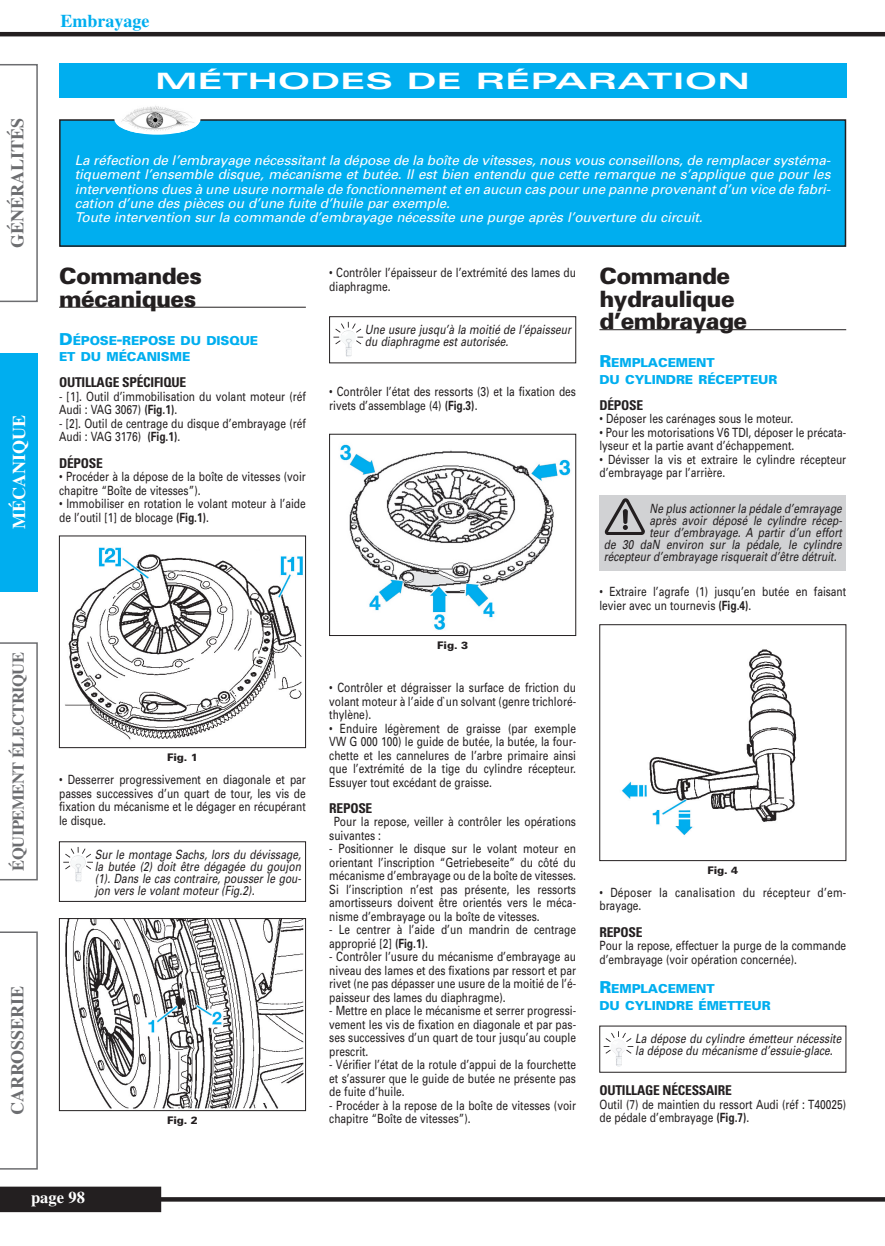
<style>
.page{position:relative;width:885px;height:1246px;background:#fff}
.page>*{position:absolute;margin:0;border:0;box-sizing:border-box;transform-origin:0 0}
.t1{font:900 22.5px/22.5px "Univers";letter-spacing:-.025em;color:#231f20}
.t2{font:700 expanded 22.5px "Univers";color:#fff;scale:1.5 1}
.t3{font:700 18px "Times";color:#6c6d70}
.t4{font:700 18px "Times";color:#fff}
.t5{font:700 18px "Times";color:#00aeef}
.t6{font:700 16.5px "Times";letter-spacing:-.025em;color:#6c6d70}
.t7{font:700 16.5px "Times";color:#fff}
.t8{font:italic 13.5px/14.2px "Univers";letter-spacing:-.005em;color:#fff}
.t9{font:700 condensed 13.5px "Univers";letter-spacing:-.02em;color:#231f20}
.t10{font:12.75px/13.5px "Univers";color:#231f20;scale:.8 1}
.t11{font:italic 12.75px/12px "Univers";letter-spacing:.005em;color:#231f20;scale:.8 1}
.t12{font:12.75px/13.5px "Univers";letter-spacing:.02em;color:#231f20;scale:.8 1}
.t13{font:900 12.3px/16.5px "Univers";letter-spacing:-.01em;color:#00aeef}
.t14{font:900 10.5px "Univers";color:#231f20}
.s1{font-size:16.5px}
.s2{font-weight:700}
</style>
<div class="page">
<svg style="left:0;top:64px;width:38px;height:238px"></svg>
<div style="left:0;top:353px;width:38px;height:238px;background:#00aeef"></div>
<svg style="left:0;top:642px;width:38px;height:238px"></svg>
<svg style="left:0;top:931px;width:38px;height:238px"></svg>
<svg style="left:161px;top:1197px;width:723px;height:4px;background:#2a2627"></svg>
<div style="left:0;top:1186px;width:161px;height:26px;background:#231f20"></div>
<hr style="left:0;top:32px;width:884px;height:4px;background:#231f20">
<hr style="left:59px;top:307px;width:247px;height:1px;background:#231f20">
<hr style="left:599px;top:329px;width:247px;height:1px;background:#231f20">
<div style="left:60px;top:120px;width:785px;height:126px;background:#00aeef"></div>
<div style="left:59px;top:119px;width:787px;height:128px;border:2px solid #231f20"></div>
<svg style="left:114px;top:104px;width:86px;height:31px"></svg>
<img style="left:117px;top:104px;width:81px;height:28px">
<img style="left:65px;top:547px;width:238px;height:193px">
<div style="left:59px;top:536px;width:247px;height:212px;border:1px solid #231f20"></div>
<div style="left:59px;top:841px;width:247px;height:61px;border:1px solid #231f20"></div>
<svg style="left:63px;top:847px;width:30px;height:22px"></svg>
<img style="left:71px;top:855px;width:15px;height:27px">
<img style="left:65px;top:920px;width:239px;height:189px">
<div style="left:59px;top:918px;width:247px;height:193px;border:1px solid #231f20"></div>
<div style="left:329px;top:316px;width:247px;height:47px;border:1px solid #231f20"></div>
<svg style="left:333px;top:322px;width:30px;height:22px"></svg>
<img style="left:341px;top:330px;width:15px;height:27px">
<img style="left:340px;top:444px;width:231px;height:186px">
<div style="left:329px;top:434px;width:247px;height:202px;border:1px solid #231f20"></div>
<div style="left:599px;top:495px;width:247px;height:76px;background:#d1d2d4"></div>
<svg style="left:604px;top:498px;width:41px;height:37px"></svg>
<img style="left:621px;top:649px;width:176px;height:187px">
<div style="left:599px;top:624px;width:247px;height:237px;border:1px solid #231f20"></div>
<svg style="left:603px;top:1031px;width:30px;height:23px"></svg>
<img style="left:611px;top:1040px;width:15px;height:26px">
<div style="left:59px;top:64px;width:787px;height:34px;background:#00aeef"></div>
<h2 class="t3" style="left:11px;top:248px;width:132px;rotate:-90deg">GÉNÉRALITÉS</h2>
<h2 class="t4" style="left:13px;top:529px;width:115px;rotate:-90deg">MÉCANIQUE</h2>
<p class="t6" style="left:12px;top:871px;width:220px;rotate:-90deg">ÉQUIPEMENT ÉLECTRIQUE</p>
<h2 class="t3" style="left:11px;top:1115px;width:131px;rotate:-90deg">CARROSSERIE</h2>
<h2 class="t5" style="left:61px;top:14px;width:90px">Embrayage</h2>
<h1 class="t2" style="left:155px;top:73px;width:398px">MÉTHODES DE RÉPARATION</h1>
<p class="t8" style="left:75px;top:155px;width:759px">La réfection de l’embrayage nécessitant la dépose de la boîte de vitesses, nous vous conseillons, de remplacer systéma&shy;tiquement l’ensemble disque, mécanisme et butée. Il est bien entendu que cette remarque ne s’applique que pour les interventions dues à une usure normale de fonctionnementeten aucun cas pour une panne provenantd’un vice de fabri&shy;cation d’une des pièces ou d’une fuite d’huile par exemple.<br>Toute intervention sur la commande d’embrayage nécessite une purge après l’ouverture du circuit.</p>
<h1 class="t1" style="left:59px;top:267px;width:144px">Commandes mécaniques</h1>
<p class="t13" style="left:59px;top:333px;width:200px"><span class="s1">D</span>ÉPOSE<span class="s1">-</span>REPOSE DU DISQUE<br>ET DU MÉCANISME</p>
<p class="t9" style="left:59px;top:378px;width:128px">OUTILLAGE SPÉCIFIQUE</p>
<p class="t10" style="left:59px;top:391px;width:310px">- [1]. Outil d’immobilisation du volant moteur (réf<br>Audi : VAG 3067) <span class="s2">(Fig.1)</span>.</p>
<p class="t10" style="left:59px;top:418px;width:310px">- [2]. Outil de centrage du disque d’embrayage (réf<br>Audi : VAG 3176) <span class="s2">(Fig.1)</span>.</p>
<p class="t9" style="left:59px;top:458px;width:45px">DÉPOSE</p>
<p class="t10" style="left:59px;top:471px;width:310px">• Procéder à la dépose de la boîte de vitesses (voir chapitre “Boîte de vitesses”).</p>
<p class="t10" style="left:59px;top:498px;width:310px">• Immobiliser en rotation le volant moteur à l’aide de l’outil [1] de blocage <span class="s2">(Fig.1)</span>.</p>
<p class="t14" style="left:167px;top:754px;width:32px">Fig. 1</p>
<p class="t10" style="left:59px;top:774px;width:310px;text-align:justify">• Desserrer progressivement en diagonale et par passes successives d’un quart de tour, les vis de fixation du mécanisme et le dégager en récupérant le disque.</p>
<p class="t11" style="left:95px;top:850px;width:262px;text-align:justify">Sur le montage Sachs, lors du dévissage, la butée (2) doit être dégagée du goujon (1). Dans le cas contraire, pousser le gou&shy;jon vers le volant moteur (Fig.2).</p>
<p class="t14" style="left:167px;top:1116px;width:32px">Fig. 2</p>
<p class="t10" style="left:329px;top:267px;width:310px">• Contrôler l’épaisseur de l’extrémité des lames du diaphragme.</p>
<h1 class="t1" style="left:599px;top:267px;width:149px">Commande hydraulique d’embrayage</h1>
<p class="t13" style="left:599px;top:356px;width:179px"><span class="s1">R</span>EMPLACEMENT<br>DU CYLINDRE RÉCEPTEUR</p>
<p class="t9" style="left:599px;top:400px;width:45px">DÉPOSE</p>
<p class="t10" style="left:599px;top:413px;width:244px">• Déposer les carénages sous le moteur.</p>
<p class="t10" style="left:599px;top:427px;width:310px">• Pour les motorisations V6 TDI, déposer le précata&shy;lyseur et la partie avant d’échappement.</p>
<p class="t10" style="left:599px;top:454px;width:310px">• Dévisser la vis et extraire le cylindre récepteur d’embrayage par l’arrière.</p>
<p class="t11" style="left:365px;top:325px;width:262px">Une usure jusqu’à la moitié de l’épaisseur du diaphragme est autorisée.</p>
<p class="t10" style="left:329px;top:386px;width:310px">• Contrôler l’état des ressorts (3) et la fixation des rivets d’assemblage (4) <span class="s2">(Fig.3)</span>.</p>
<p class="t14" style="left:437px;top:641px;width:32px">Fig. 3</p>
<p class="t10" style="left:329px;top:682px;width:310px;text-align:justify">• Contrôler et dégraisser la surface de friction du volant moteur à l’aide d`un solvant (genre trichloré&shy;thylène).</p>
<p class="t10" style="left:329px;top:722px;width:310px;text-align:justify">• Enduire légèrement de graisse (par exemple VW G 000 100) le guide de butée, la butée, la four&shy;chette et les cannelures de l’arbre primaire ainsi que l’extrémité de la tige du cylindre récepteur.<br>Essuyer tout excédant de graisse.</p>
<p class="t9" style="left:329px;top:803px;width:45px">REPOSE</p>
<p class="t10" style="left:329px;top:816px;width:310px;text-indent:4px">Pour la repose, veiller à contrôler les opérations suivantes :</p>
<p class="t10" style="left:329px;top:843px;width:310px;text-align:justify">- Positionner le disque sur le volant moteur en orientant l’inscription “Getriebeseite” du côté du mécanisme d’embrayage ou de la boîte de vitesses.<br>Si l’inscription n’est pas présente, les ressorts amortisseurs doivent être orientés vers le méca&shy;nisme d’embrayage ou la boîte de vitesses.</p>
<p class="t10" style="left:329px;top:924px;width:310px">- Le centrer à l’aide d’un mandrin de centrage approprié [2] <span class="s2">(Fig.1)</span>.</p>
<p class="t10" style="left:329px;top:951px;width:310px;text-align:justify">- Contrôler l’usure du mécanisme d’embrayage au niveau des lames et des fixations par ressort et par rivet (ne pas dépasser une usure de la moitié de l’é&shy;paisseur des lames du diaphragme).</p>
<p class="t10" style="left:329px;top:1005px;width:310px;text-align:justify">- Mettre en place le mécanisme et serrer progressi&shy;vement les vis de fixation en diagonale et par pas&shy;ses successives d’un quart de tour jusqu’au couple prescrit.</p>
<p class="t10" style="left:329px;top:1059px;width:310px;text-align:justify">- Vérifier l’état de la rotule d’appui de la fourchette et s’assurer que le guide de butée ne présente pas de fuite d’huile.</p>
<p class="t10" style="left:329px;top:1100px;width:310px">- Procéder à la repose de la boîte de vitesses (voir chapitre “Boîte de vitesses”).</p>
<p class="t11" style="left:649px;top:503px;width:245px">Ne plus actionner la pédale d’emrayage</p>
<p class="t11" style="left:649px;top:515px;width:245px">après avoir déposé le cylindre récep-</p>
<p class="t11" style="left:649px;top:527px;width:245px">teur d’embrayage. A partir d’un effort</p>
<p class="t11" style="left:603px;top:539px;width:302px">de 30 daN environ sur la pédale, le cylindre</p>
<p class="t11" style="left:603px;top:551px;width:295px">récepteur d’embrayage risquerait d’être détruit.</p>
<p class="t10" style="left:599px;top:586px;width:310px">• Extraire l’agrafe (1) jusqu’en butée en faisant levier avec un tournevis <span class="s2">(Fig.4)</span>.</p>
<p class="t14" style="left:707px;top:867px;width:32px">Fig. 4</p>
<p class="t12" style="left:599px;top:887px;width:310px">• Déposer la canalisation du récepteur d’em&shy;brayage.</p>
<p class="t9" style="left:599px;top:927px;width:45px">REPOSE</p>
<p class="t10" style="left:599px;top:940px;width:310px">Pour la repose, effectuer la purge de la commande d’embrayage (voir opération concernée).</p>
<p class="t13" style="left:599px;top:981px;width:173px"><span class="s1">R</span>EMPLACEMENT<br>DU CYLINDRE ÉMETTEUR</p>
<p class="t11" style="left:635px;top:1034px;width:262px">La dépose du cylindre émetteur nécessite la dépose du mécanisme d’essuie-glace.</p>
<p class="t9" style="left:599px;top:1085px;width:134px">OUTILLAGE NÉCESSAIRE</p>
<p class="t10" style="left:599px;top:1098px;width:310px">Outil (7) de maintien du ressort Audi (réf : T40025) de pédale d’embrayage <span class="s2">(Fig.7)</span>.</p>
<p class="t7" style="left:31px;top:1192px;width:56px">page 98</p>
</div>
